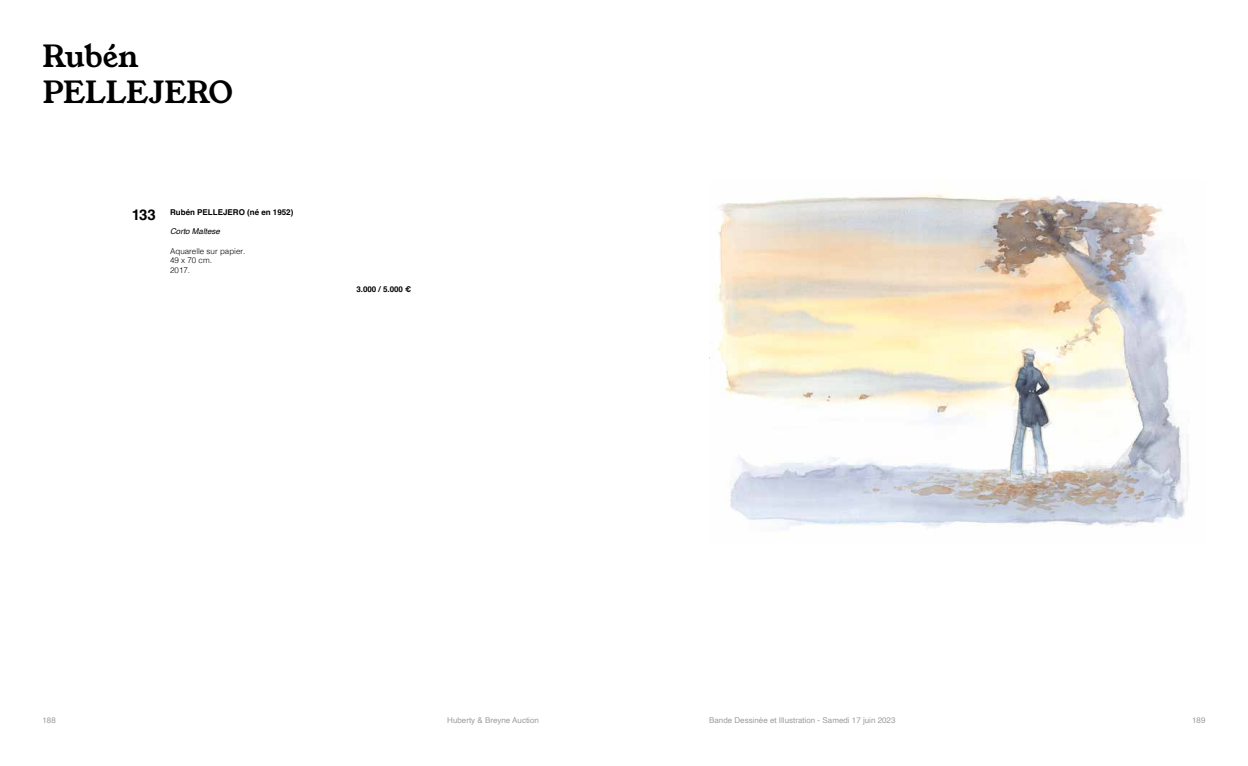
<style>
.page{position:relative;width:1248px;height:766px;background:#fff}
.page>*{position:absolute;margin:0;border:0;box-sizing:border-box;transform-origin:0 0}
.t1{font:30px/36px "Young Serif";letter-spacing:-.02em;color:#000}
.t2{font:700 15px "Helvetica";color:#000}
.t3{font:8px "Helvetica";color:#9d9d9c}
.t4{font:700 8px "Helvetica";color:#000}
.t5{font:300 8px/9.6px "Helvetica";color:#000}
.t6{font:italic 8px "Helvetica";color:#000}
</style>
<div class="page">
<img style="left:709px;top:193px;width:480px;height:335px">
<h1 class="t1" style="left:43px;top:38px;width:192px">Rubén<br>PELLEJERO</h1>
<h2 class="t2" style="left:132px;top:206px;width:26px">133</h2>
<p class="t4" style="left:170px;top:207px;width:125px">Rubén PELLEJERO (né en 1952)</p>
<p class="t6" style="left:170px;top:225px;width:51px">Corto Maltese</p>
<p class="t5" style="left:170px;top:245px;width:77px">Aquarelle sur papier.<br>49 x 70 cm.<br>2017.</p>
<p class="t4" style="left:356px;top:284px;width:56px">3.000 / 5.000 €</p>
<p class="t3" style="left:43px;top:714px;width:15px">188</p>
<p class="t3" style="left:447px;top:714px;width:93px">Huberty &amp; Breyne Auction</p>
<p class="t3" style="left:709px;top:714px;width:188px">Bande Dessinée et Illustration - Samedi 17 juin 2023</p>
<p class="t3" style="left:1191px;top:714px;width:15px">189</p>
</div>
